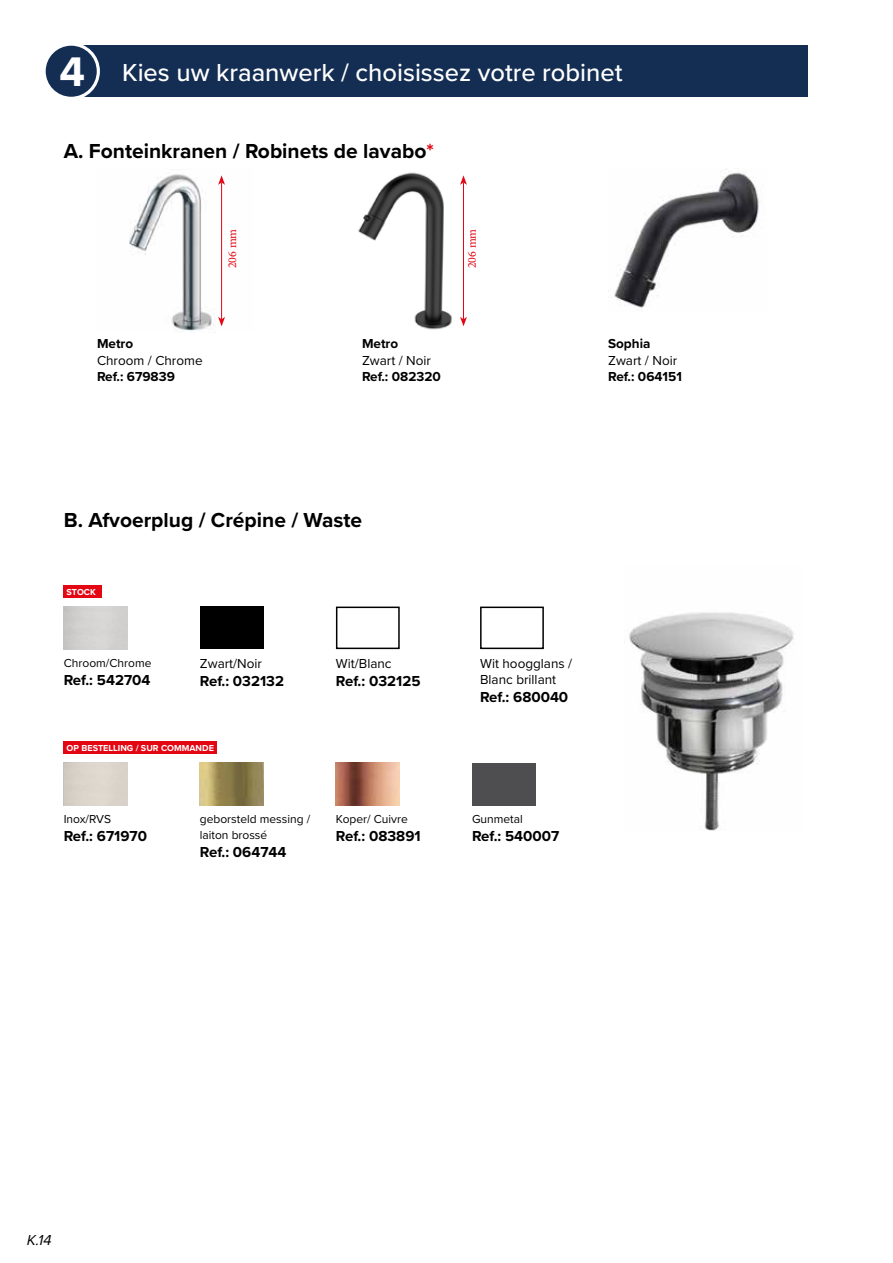
<style>
.page{position:relative;width:893px;height:1263px;background:#fff}
.page>*{position:absolute;margin:0;border:0;box-sizing:border-box;transform-origin:0 0}
.t1{font:500 25.5px "Proxima Nova";color:#fff}
.t2{font:700 21px "Proxima Nova";color:#000}
.t3{font:700 15px "Proxima Nova";color:#000}
.t4{font:italic 15px "Proxima Nova";color:#000}
.t5{font:13.5px/16.2px "Proxima Nova";color:#000}
.t6{font:700 13.5px "Proxima Nova";color:#000}
.t7{font:12px/16.2px "Proxima Nova";color:#000}
.t8{font:12px "Minion Pro";color:#e30613}
.t9{font:700 9px "Proxima Nova";color:#fff}
.s1{font-weight:700;font-size:42.9px}
.s2{color:#e30613}
</style>
<div class="page">
<div style="left:71px;top:46px;width:737px;height:51px;background:#132d53"></div>
<svg style="left:43px;top:43px;width:57px;height:57px"></svg>
<div style="left:46px;top:46px;width:51px;height:51px;background:#132d53;border-radius:50%"></div>
<img style="left:129px;top:174px;width:94px;height:158px">
<img style="left:358px;top:172px;width:94px;height:158px">
<hr style="left:221px;top:182px;width:1px;height:137px;background:#e30613">
<svg style="left:218px;top:175px;width:7px;height:10px"></svg>
<svg style="left:218px;top:317px;width:7px;height:9px"></svg>
<hr style="left:463px;top:182px;width:1px;height:137px;background:#e30613">
<svg style="left:460px;top:175px;width:7px;height:10px"></svg>
<svg style="left:460px;top:317px;width:7px;height:9px"></svg>
<img style="left:614px;top:172px;width:145px;height:136px">
<div style="left:200px;top:607px;width:64px;height:42px;background:#000"></div>
<div style="left:64px;top:763px;width:64px;height:42px;background:#dbd5cc"></div>
<img style="left:336px;top:763px;width:64px;height:42px">
<div style="left:472px;top:763px;width:64px;height:42px;background:#4e4d4f"></div>
<div style="left:64px;top:741px;width:153px;height:13px;background:#e30613"></div>
<img style="left:200px;top:763px;width:64px;height:42px">
<div style="left:64px;top:585px;width:38px;height:13px;background:#e30613"></div>
<img style="left:629px;top:612px;width:165px;height:218px">
<div style="left:336px;top:607px;width:64px;height:42px;border:2px solid #000"></div>
<div style="left:480px;top:607px;width:64px;height:42px;border:2px solid #000"></div>
<h1 class="t1" style="left:59px;top:54px;width:565px"><span class="s1">4</span> Kies uw kraanwerk / choisissez votre robinet</h1>
<h2 class="t2" style="left:64px;top:135px;width:372px">A. Fonteinkranen / Robinets de lavabo<span class="s2">*</span></h2>
<p class="t8" style="left:224px;top:268px;width:41px;rotate:-90deg">206 mm</p>
<p class="t8" style="left:464px;top:268px;width:41px;rotate:-90deg">206 mm</p>
<p class="t6" style="left:97px;top:334px;width:38px">Metro</p>
<p class="t5" style="left:97px;top:351px;width:107px">Chroom / Chrome</p>
<p class="t6" style="left:97px;top:366px;width:79px">Ref.: 679839</p>
<p class="t6" style="left:362px;top:334px;width:38px">Metro</p>
<p class="t5" style="left:362px;top:351px;width:71px">Zwart / Noir</p>
<p class="t6" style="left:362px;top:366px;width:80px">Ref.: 082320</p>
<p class="t6" style="left:608px;top:334px;width:44px">Sophia</p>
<p class="t5" style="left:608px;top:351px;width:71px">Zwart / Noir</p>
<p class="t6" style="left:608px;top:366px;width:75px">Ref.: 064151</p>
<h2 class="t2" style="left:64px;top:504px;width:300px">B. Afvoerplug / Crépine / Waste</h2>
<p class="t9" style="left:67px;top:585px;width:31px">STOCK</p>
<p class="t7" style="left:64px;top:654px;width:89px">Chroom/Chrome</p>
<p class="t3" style="left:64px;top:668px;width:88px">Ref.: 542704</p>
<p class="t5" style="left:200px;top:655px;width:64px">Zwart/Noir</p>
<p class="t3" style="left:200px;top:670px;width:86px">Ref.: 032132</p>
<p class="t9" style="left:67px;top:741px;width:149px">OP BESTELLING / SUR COMMANDE</p>
<p class="t7" style="left:64px;top:810px;width:49px">Inox/RVS</p>
<p class="t3" style="left:64px;top:825px;width:85px">Ref.: 671970</p>
<p class="t7" style="left:200px;top:810px;width:112px">geborsteld messing / laiton brossé</p>
<p class="t3" style="left:200px;top:841px;width:88px">Ref.: 064744</p>
<p class="t5" style="left:336px;top:655px;width:57px">Wit/Blanc</p>
<p class="t3" style="left:336px;top:670px;width:86px">Ref.: 032125</p>
<p class="t7" style="left:336px;top:810px;width:73px">Koper/ Cuivre</p>
<p class="t3" style="left:336px;top:825px;width:86px">Ref.: 083891</p>
<p class="t5" style="left:480px;top:655px;width:94px">Wit hoogglans /<br>Blanc brillant</p>
<p class="t3" style="left:480px;top:686px;width:90px">Ref.: 680040</p>
<p class="t7" style="left:472px;top:810px;width:52px">Gunmetal</p>
<p class="t3" style="left:472px;top:825px;width:89px">Ref.: 540007</p>
<p class="t4" style="left:26px;top:1229px;width:31px">K.14</p>
</div>
